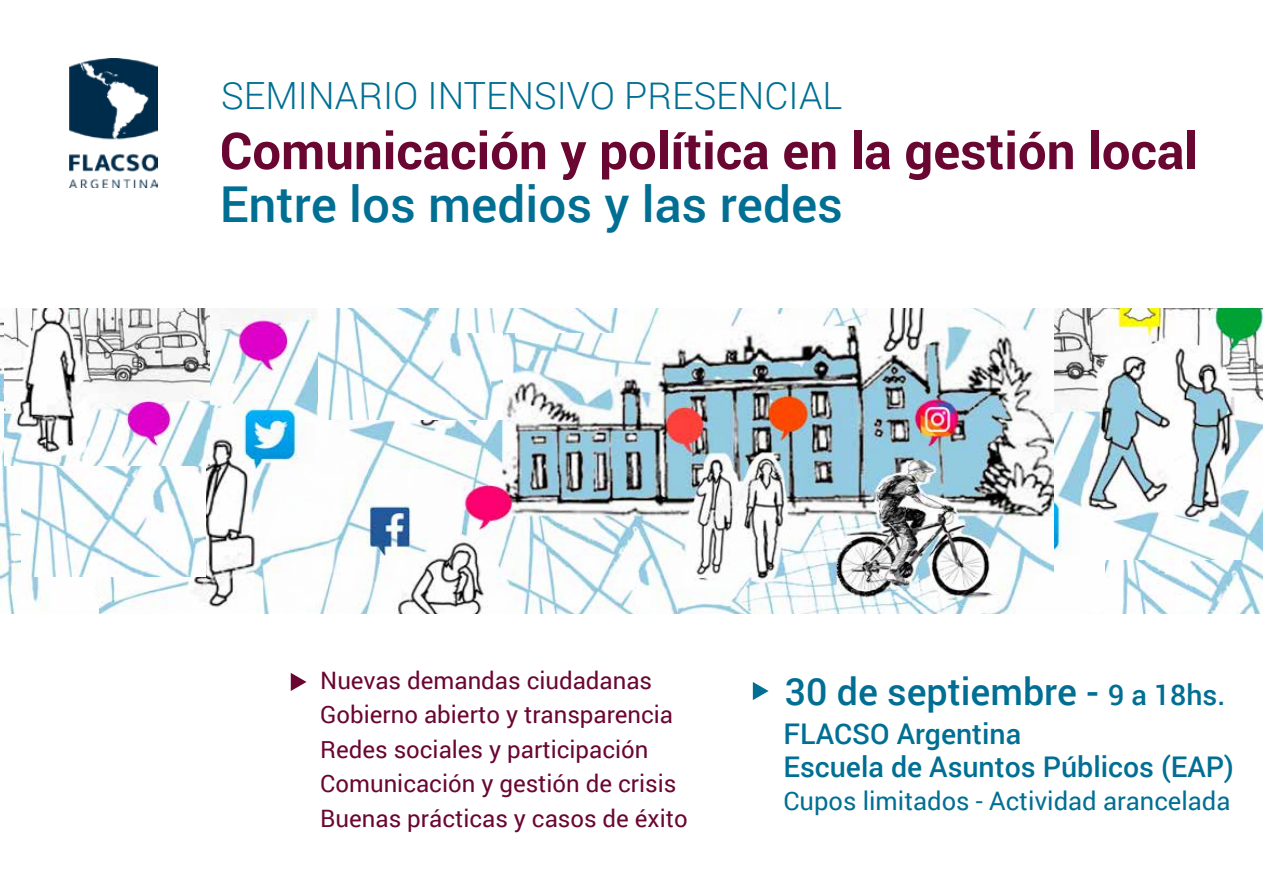
<style>
.page{position:relative;width:1263px;height:893px;background:#fff}
.page>*{position:absolute;margin:0;border:0;box-sizing:border-box;transform-origin:0 0}
.t1{font:700 51px "Roboto";color:#6a0632}
.t2{font:500 49.5px "Roboto";color:#006f93}
.t3{font:300 37.5px "Roboto";color:#006f93}
.t4{font:500 37.5px "Roboto";color:#006f93}
.t5{font:500 28.5px/33px "Roboto";color:#006f93}
.t6{font:25.5px "Roboto";color:#006f93}
.t7{font:24px/34.5px "Roboto";color:#6a0632}
.s1{font-size:28.5px}
</style>
<div class="page">
<img style="left:1053px;top:308px;width:210px;height:266px">
<img style="left:99px;top:308px;width:954px;height:306px">
<img style="left:318px;top:308px;width:185px;height:112px">
<img style="left:1106px;top:561px;width:157px;height:53px">
<img style="left:444px;top:308px;width:185px;height:24px">
<img style="left:21px;top:465px;width:185px;height:111px">
<img style="left:4px;top:308px;width:206px;height:157px">
<hr style="left:0;top:0;width:1263px;height:1px;background:#5d5d5d">
<img style="left:69px;top:58px;width:88px;height:130px">
<svg style="left:753px;top:682px;width:16px;height:18px"></svg>
<svg style="left:291px;top:673px;width:15px;height:18px"></svg>
<h3 class="t3" style="left:221px;top:70px;width:622px">SEMINARIO INTENSIVO PRESENCIAL</h3>
<h1 class="t1" style="left:220px;top:115px;width:980px">Comunicación y política en la gestión local</h1>
<h2 class="t2" style="left:220px;top:169px;width:625px">Entre los medios y las redes</h2>
<p class="t7" style="left:320px;top:662px;width:369px">Nuevas demandas ciudadanas<br>Gobierno abierto y transparencia<br>Redes sociales y participación<br>Comunicación y gestión de crisis<br>Buenas prácticas y casos de éxito</p>
<h3 class="t4" style="left:785px;top:665px;width:442px">30 de septiembre - <span class="s1">9 a 18hs.</span></h3>
<p class="t5" style="left:783px;top:717px;width:452px">FLACSO Argentina<br>Escuela de Asuntos Públicos (EAP)</p>
<p class="t6" style="left:783px;top:783px;width:448px">Cupos limitados - Actividad arancelada</p>
</div>
